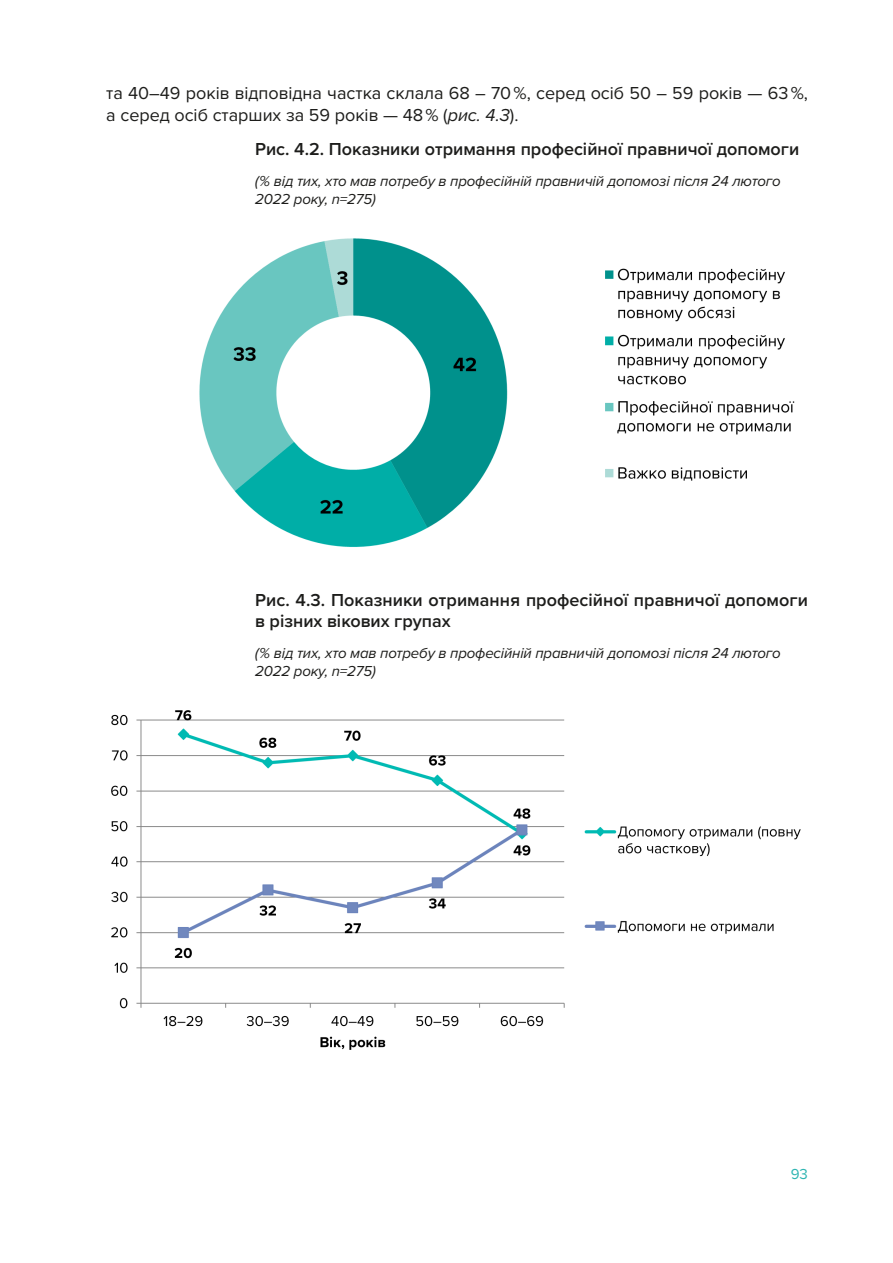
<style>
.page{position:relative;width:893px;height:1263px;background:#fff}
.page>*{position:absolute;margin:0;border:0;box-sizing:border-box;transform-origin:0 0}
.t1{font:600 18px/21.6px "Proxima Nova";color:#1d1d1b}
.t2{font:18px/21.6px "Proxima Nova";color:#1d1d1b}
.t3{font:italic 15px/18px "Proxima Nova";letter-spacing:-.01em;color:#1d1d1b}
.t4{font:15px "Proxima Nova";color:#2eb5b2}
.s1{font-style:italic}
</style>
<div class="page">
<img style="left:199px;top:238px;width:596px;height:309px">
<img style="left:111px;top:710px;width:690px;height:340px">
<p class="t2" style="left:106px;top:82px;width:703px">та 40–49 років відповідна частка склала 68 – 70 %, серед осіб 50 – 59 років — 63 %, а серед осіб старших за 59 років — 48 % (<span class="s1">рис. 4.3</span>).</p>
<p class="t1" style="left:255px;top:138px;width:546px">Рис. 4.2. Показники отримання професійної правничої допомоги</p>
<p class="t3" style="left:255px;top:171px;width:527px">( % від тих, хто мав потребу в професійній правничій допомозі після 24 лютого<br>2022 року, n=275)</p>
<p class="t1" style="left:255px;top:588px;width:554px">Рис. 4.3. Показники отримання професійної правничої допомоги в різних вікових групах</p>
<p class="t3" style="left:255px;top:643px;width:527px">( % від тих, хто мав потребу в професійній правничій допомозі після 24 лютого<br>2022 року, n=275)</p>
<p class="t4" style="left:791px;top:1163px;width:19px">93</p>
</div>
